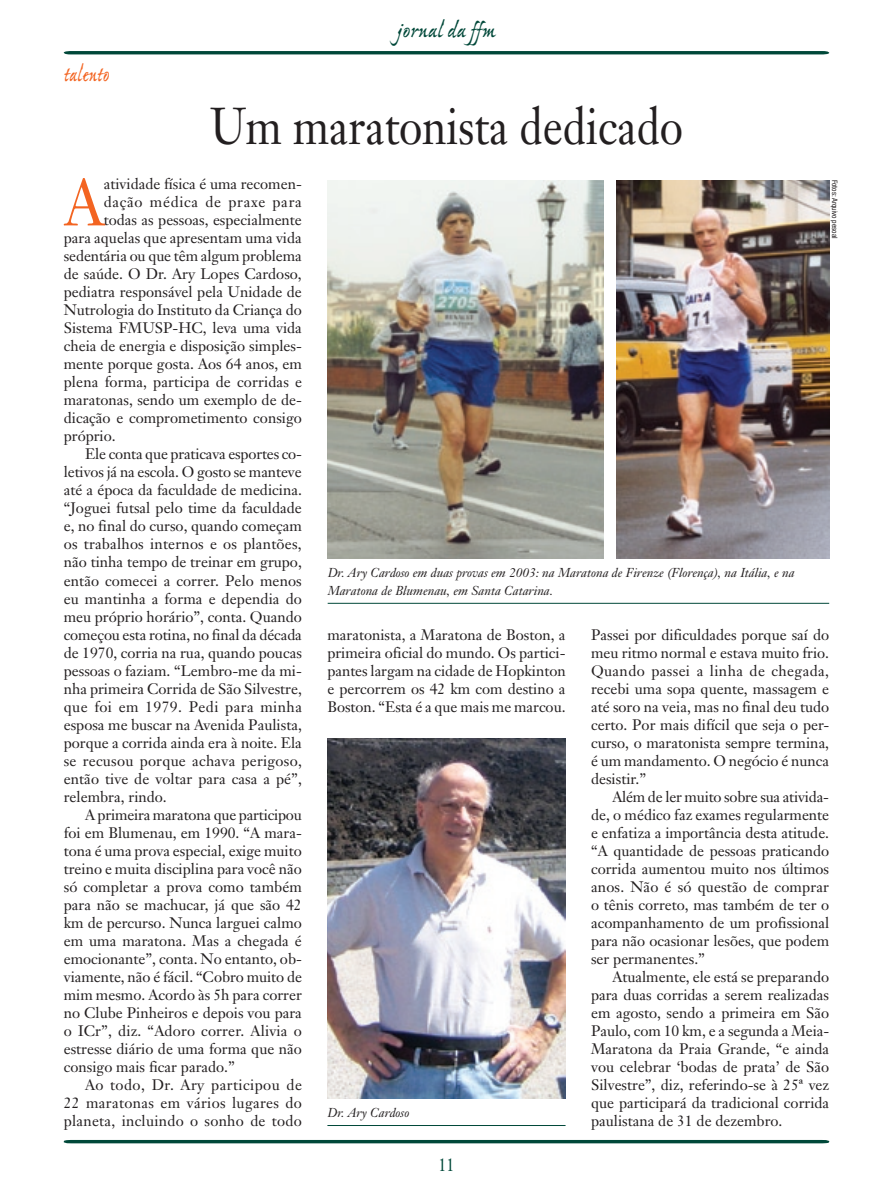
<style>
.page{position:relative;width:893px;height:1191px;background:#fff}
.page>*{position:absolute;margin:0;border:0;box-sizing:border-box;transform-origin:0 0}
.t1{font:65.55px "Janson Text";color:#f36421;scale:.9 1}
.t2{font:51px "Janson Text";color:#231f20;scale:.85 1}
.t3{font:24px "Ex Ponto MM 450";letter-spacing:-.01em;color:#004839}
.t4{font:24px "Ex Ponto MM 450";color:#f36421;scale:.85 1}
.t5{font:18px "Janson Text";color:#004839;scale:.85 1}
.t6{font:15px/18px "Janson Text";color:#231f20;text-align:justify}
.t7{font:15px "Janson Text";letter-spacing:.02em;color:#231f20}
.t8{font:15px "Janson Text";letter-spacing:.03em;color:#231f20}
.t9{font:15px "Janson Text";letter-spacing:.045em;color:#231f20}
.t10{font:italic 12.75px/18px "Janson Text";color:#231f20}
.t11{font:condensed 7.5px "Helvetica Neue";color:#231f20}
</style>
<div class="page">
<svg style="left:63px;top:1139px;width:767px;height:5px"></svg>
<svg style="left:64px;top:51px;width:765px;height:3px;background:#034a3b"></svg>
<hr style="left:328px;top:603px;width:501px;height:1px;background:#004839">
<img style="left:617px;top:180px;width:212px;height:378px">
<img style="left:327px;top:180px;width:277px;height:378px">
<img style="left:327px;top:738px;width:239px;height:360px">
<hr style="left:327px;top:1125px;width:239px;height:1px;background:#004839">
<h3 class="t4" style="left:64px;top:62px;width:56px">talento</h3>
<h3 class="t3" style="left:397px;top:18px;width:100px">jornal da ffm</h3>
<h2 class="t2" style="left:210px;top:94px;width:559px">Um maratonista dedicado</h2>
<h1 class="t1" style="left:64px;top:161px;width:45px">A</h1>
<p class="t6" style="left:104px;top:175px;width:200px">atividade física é uma recomen-</p>
<p class="t9" style="left:104px;top:193px;width:200px">dação médica de praxe para</p>
<p class="t6" style="left:104px;top:211px;width:200px">todas as pessoas, especialmente</p>
<p class="t6" style="left:64px;top:229px;width:240px">para aquelas que apresentam uma vida</p>
<p class="t6" style="left:64px;top:247px;width:240px">sedentária ou que têm algum problema</p>
<p class="t6" style="left:64px;top:265px;width:240px">de saúde. O Dr. Ary Lopes Cardoso,</p>
<p class="t6" style="left:64px;top:283px;width:240px">pediatra responsável pela Unidade de</p>
<p class="t6" style="left:64px;top:301px;width:240px">Nutrologia do Instituto da Criança do</p>
<p class="t6" style="left:64px;top:319px;width:240px">Sistema FMUSP-HC, leva uma vida</p>
<p class="t6" style="left:64px;top:337px;width:240px">cheia de energia e disposição simples-</p>
<p class="t6" style="left:64px;top:355px;width:240px">mente porque gosta. Aos 64 anos, em</p>
<p class="t6" style="left:64px;top:373px;width:240px">plena forma, participa de corridas e</p>
<p class="t6" style="left:64px;top:391px;width:240px">maratonas, sendo um exemplo de de-</p>
<p class="t6" style="left:64px;top:409px;width:240px">dicação e comprometimento consigo</p>
<p class="t6" style="left:64px;top:427px;width:53px">próprio.</p>
<p class="t6" style="left:85px;top:445px;width:218px">Ele conta que praticava esportes co-</p>
<p class="t6" style="left:64px;top:463px;width:239px">letivos já na escola. O gosto se manteve</p>
<p class="t6" style="left:64px;top:481px;width:240px">até a época da faculdade de medicina.</p>
<p class="t6" style="left:64px;top:499px;width:240px">“Joguei futsal pelo time da faculdade</p>
<p class="t6" style="left:64px;top:517px;width:240px">e, no final do curso, quando começam</p>
<p class="t6" style="left:64px;top:535px;width:239px">os trabalhos internos e os plantões,</p>
<p class="t6" style="left:64px;top:553px;width:240px">não tinha tempo de treinar em grupo,</p>
<p class="t6" style="left:64px;top:571px;width:239px">então comecei a correr. Pelo menos</p>
<p class="t6" style="left:64px;top:589px;width:240px">eu mantinha a forma e dependia do</p>
<p class="t6" style="left:64px;top:607px;width:240px">meu próprio horário”, conta. Quando</p>
<p class="t6" style="left:64px;top:625px;width:240px">começou esta rotina, no final da década</p>
<p class="t6" style="left:64px;top:643px;width:240px">de 1970, corria na rua, quando poucas</p>
<p class="t6" style="left:64px;top:661px;width:240px">pessoas o faziam. “Lembro-me da mi-</p>
<p class="t6" style="left:64px;top:679px;width:240px">nha primeira Corrida de São Silvestre,</p>
<p class="t8" style="left:64px;top:697px;width:240px">que foi em 1979. Pedi para minha</p>
<p class="t6" style="left:64px;top:715px;width:240px">esposa me buscar na Avenida Paulista,</p>
<p class="t6" style="left:64px;top:733px;width:240px">porque a corrida ainda era à noite. Ela</p>
<p class="t6" style="left:64px;top:751px;width:240px">se recusou porque achava perigoso,</p>
<p class="t6" style="left:64px;top:769px;width:240px">então tive de voltar para casa a pé”,</p>
<p class="t6" style="left:64px;top:787px;width:105px">relembra, rindo.</p>
<p class="t6" style="left:85px;top:805px;width:218px">A primeira maratona que participou</p>
<p class="t6" style="left:64px;top:823px;width:240px">foi em Blumenau, em 1990. “A mara-</p>
<p class="t6" style="left:64px;top:841px;width:239px">tona é uma prova especial, exige muito</p>
<p class="t6" style="left:64px;top:859px;width:240px">treino e muita disciplina para você não</p>
<p class="t6" style="left:64px;top:877px;width:240px">só completar a prova como também</p>
<p class="t6" style="left:64px;top:895px;width:239px">para não se machucar, já que são 42</p>
<p class="t6" style="left:64px;top:913px;width:240px">km de percurso. Nunca larguei calmo</p>
<p class="t6" style="left:64px;top:931px;width:240px">em uma maratona. Mas a chegada é</p>
<p class="t6" style="left:64px;top:949px;width:240px">emocionante”, conta. No entanto, ob-</p>
<p class="t6" style="left:64px;top:967px;width:240px">viamente, não é fácil. “Cobro muito de</p>
<p class="t6" style="left:64px;top:985px;width:240px">mim mesmo. Acordo às 5h para correr</p>
<p class="t6" style="left:64px;top:1003px;width:240px">no Clube Pinheiros e depois vou para</p>
<p class="t6" style="left:64px;top:1021px;width:239px">o ICr”, diz. “Adoro correr. Alivia o</p>
<p class="t6" style="left:64px;top:1039px;width:240px">estresse diário de uma forma que não</p>
<p class="t6" style="left:64px;top:1057px;width:173px">consigo mais ficar parado.”</p>
<p class="t8" style="left:85px;top:1075px;width:218px">Ao todo, Dr. Ary participou de</p>
<p class="t7" style="left:64px;top:1093px;width:240px">22 maratonas em vários lugares do</p>
<p class="t7" style="left:64px;top:1111px;width:240px">planeta, incluindo o sonho de todo</p>
<p class="t11" style="left:839px;top:180px;width:60px;rotate:90deg">Fotos: Arquivo pesoal</p>
<p class="t10" style="left:328px;top:563px;width:468px">Dr. Ary Cardoso em duas provas em 2003: na Maratona de Firenze (Florença), na Itália, e na<br>Maratona de Blumenau, em Santa Catarina.</p>
<p class="t6" style="left:327px;top:625px;width:240px">maratonista, a Maratona de Boston, a primeira oficial do mundo. Os partici&shy;pantes largam na cidade de Hopkinton e percorrem os 42 km com destino a Boston. “Esta é a que mais me marcou.</p>
<p class="t10" style="left:327px;top:1103px;width:83px">Dr. Ary Cardoso</p>
<p class="t5" style="left:439px;top:1153px;width:20px">11</p>
<p class="t6" style="left:591px;top:625px;width:240px">Passei por dificuldades porque saí do meu ritmo normal e estava muito frio.<br>Quando passei a linha de chegada, recebi uma sopa quente, massagem e até soro na veia, mas no final deu tudo certo. Por mais difícil que seja o per&shy;curso, o maratonista sempre termina, é um mandamento. O negócio é nunca desistir.”</p>
<p class="t6" style="left:591px;top:787px;width:240px;text-indent:21px">Além de ler muito sobre sua ativida&shy;de, o médico faz exames regularmente e enfatiza a importância desta atitude. “A quantidade de pessoas praticando corrida aumentou muito nos últimos anos. Não é só questão de comprar o tênis correto, mas também de ter o acompanhamento de um profissional para não ocasionar lesões, que podem ser permanentes.”</p>
<p class="t6" style="left:591px;top:967px;width:240px;text-indent:21px">Atualmente, ele está se preparando para duas corridas a serem realizadas em agosto, sendo a primeira em São Paulo, com 10 km, e a segunda a Meia-Maratona da Praia Grande, “e ainda vou celebrar ‘bodas de prata’ de São Silvestre”, diz, referindo-se à 25ª vez que participará da tradicional corrida paulistana de 31 de dezembro.</p>
</div>
